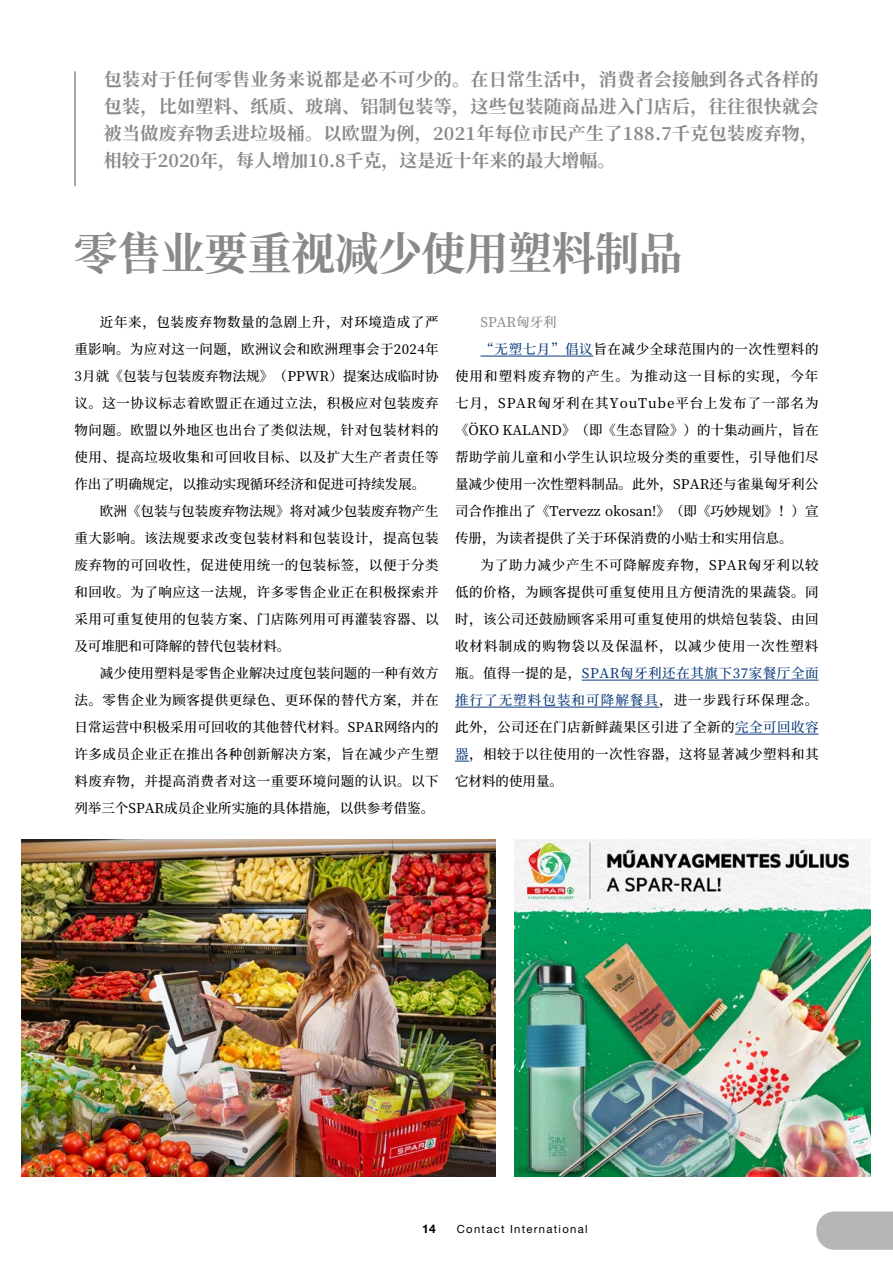
<style>
.page{position:relative;width:893px;height:1263px;background:#fff}
.page>*{position:absolute;margin:0;border:0;box-sizing:border-box;transform-origin:0 0}
.t1{font:700 45px "Source Han Serif SC";letter-spacing:-.015em;color:#898989}
.t2{font:700 18px/27px "Source Han Serif SC";color:#898989;text-align:justify}
.t3{font:500 13.5px "Source Han Serif SC";letter-spacing:.035em;color:#000}
.t4{font:500 13.5px "Source Han Serif SC";color:#000}
.t5{font:500 13.5px "Source Han Serif SC";letter-spacing:.01em;color:#000}
.t6{font:500 13.5px "Source Han Serif SC";letter-spacing:.005em;color:#000}
.t7{font:500 13.5px "Source Han Serif SC";letter-spacing:.08em;color:#000}
.t8{font:500 13.5px "Source Han Serif SC";letter-spacing:.065em;color:#000}
.t9{font:500 13.5px "Source Han Serif SC";letter-spacing:.015em;color:#000}
.t10{font:500 13.5px "Source Han Serif SC";letter-spacing:.045em;color:#093979}
.t11{font:500 13.5px "Source Han Serif SC";letter-spacing:.06em;color:#000}
.t12{font:500 13.5px "Source Han Serif SC";letter-spacing:.08em;color:#093979}
.t13{font:500 13.5px "Source Han Serif SC";color:#898989}
.t14{font:700 12px "Helvetica Neue LT Std";color:#000}
.t15{font:11.25px "Helvetica Neue LT Std";letter-spacing:.115em;color:#000}
.s1{color:#093979}
.s2{color:#000}
</style>
<div class="page">
<hr style="left:74px;top:71px;width:2px;height:115px;background:#898989">
<img style="left:22px;top:839px;width:473px;height:337px">
<img style="left:514px;top:839px;width:357px;height:337px">
<hr style="left:480px;top:356px;width:113px;height:1px;background:#093979">
<hr style="left:582px;top:680px;width:237px;height:1px;background:#093979">
<hr style="left:455px;top:707px;width:204px;height:1px;background:#093979">
<hr style="left:735px;top:734px;width:84px;height:1px;background:#093979">
<svg style="left:455px;top:761px;width:14px;height:1px"></svg>
<svg style="left:816px;top:1211px;width:77px;height:39px;background:#babbbb"></svg>
<h2 class="t2" style="left:104px;top:66px;width:716px">包装对于任何零售业务来说都是必不可少的。在日常生活中，消费者会接触到各式各样的包装，比如塑料、纸质、玻璃、铝制包装等，这些包装随商品进入门店后，往往很快就会被当做废弃物丢进垃圾桶。以欧盟为例，2021年每位市民产生了188.7千克包装废弃物，相较于2020年，每人增加10.8千克，这是近十年来的最大增幅。</h2>
<h1 class="t1" style="left:74px;top:228px;width:610px">零售业要重视减少使用塑料制品</h1>
<p class="t3" style="left:100px;top:314px;width:340px">近年来，包装废弃物数量的急剧上升，对环境造成了严</p>
<p class="t3" style="left:74px;top:341px;width:366px">重影响。为应对这一问题，欧洲议会和欧洲理事会于2024年</p>
<p class="t9" style="left:74px;top:368px;width:366px">3月就《包装与包装废弃物法规》（PPWR）提案达成临时协</p>
<p class="t3" style="left:74px;top:395px;width:366px">议。这一协议标志着欧盟正在通过立法，积极应对包装废弃</p>
<p class="t3" style="left:74px;top:422px;width:366px">物问题。欧盟以外地区也出台了类似法规，针对包装材料的</p>
<p class="t3" style="left:74px;top:449px;width:366px">使用、提高垃圾收集和可回收目标、以及扩大生产者责任等</p>
<p class="t4" style="left:74px;top:476px;width:352px">作出了明确规定，以推动实现循环经济和促进可持续发展。</p>
<p class="t6" style="left:100px;top:503px;width:340px">欧洲《包装与包装废弃物法规》将对减少包装废弃物产生</p>
<p class="t3" style="left:74px;top:530px;width:366px">重大影响。该法规要求改变包装材料和包装设计，提高包装</p>
<p class="t3" style="left:74px;top:557px;width:366px">废弃物的可回收性，促进使用统一的包装标签，以便于分类</p>
<p class="t3" style="left:74px;top:584px;width:366px">和回收。为了响应这一法规，许多零售企业正在积极探索并</p>
<p class="t3" style="left:74px;top:611px;width:366px">采用可重复使用的包装方案、门店陈列用可再灌装容器、以</p>
<p class="t4" style="left:74px;top:638px;width:217px">及可堆肥和可降解的替代包装材料。</p>
<p class="t6" style="left:100px;top:665px;width:340px">减少使用塑料是零售企业解决过度包装问题的一种有效方</p>
<p class="t3" style="left:74px;top:692px;width:366px">法。零售企业为顾客提供更绿色、更环保的替代方案，并在</p>
<p class="t5" style="left:74px;top:719px;width:366px">日常运营中积极采用可回收的其他替代材料。SPAR网络内的</p>
<p class="t3" style="left:74px;top:746px;width:366px">许多成员企业正在推出各种创新解决方案，旨在减少产生塑</p>
<p class="t3" style="left:74px;top:773px;width:366px">料废弃物，并提高消费者对这一重要环境问题的认识。以下</p>
<p class="t4" style="left:74px;top:800px;width:361px">列举三个SPAR成员企业所实施的具体措施，以供参考借鉴。</p>
<p class="t13" style="left:480px;top:314px;width:78px">SPAR匈牙利</p>
<p class="t3" style="left:480px;top:341px;width:339px"><span class="s1">“无塑七月”倡议</span>旨在减少全球范围内的一次性塑料的</p>
<p class="t7" style="left:455px;top:368px;width:365px">使用和塑料废弃物的产生。为推动这一目标的实现，今年</p>
<p class="t8" style="left:455px;top:395px;width:365px">七月，SPAR匈牙利在其YouTube平台上发布了一部名为</p>
<p class="t4" style="left:455px;top:422px;width:365px">《ÖKO KALAND》（即《生态冒险》）的十集动画片，旨在</p>
<p class="t3" style="left:455px;top:449px;width:365px">帮助学前儿童和小学生认识垃圾分类的重要性，引导他们尽</p>
<p class="t5" style="left:455px;top:476px;width:365px">量减少使用一次性塑料制品。此外，SPAR还与雀巢匈牙利公</p>
<p class="t4" style="left:455px;top:503px;width:365px">司合作推出了《Tervezz okosan!》（即《巧妙规划》！）宣</p>
<p class="t4" style="left:455px;top:530px;width:339px">传册，为读者提供了关于环保消费的小贴士和实用信息。</p>
<p class="t11" style="left:480px;top:557px;width:340px">为了助力减少产生不可降解废弃物，SPAR匈牙利以较</p>
<p class="t3" style="left:455px;top:584px;width:365px">低的价格，为顾客提供可重复使用且方便清洗的果蔬袋。同</p>
<p class="t3" style="left:455px;top:611px;width:365px">时，该公司还鼓励顾客采用可重复使用的烘焙包装袋、由回</p>
<p class="t7" style="left:455px;top:638px;width:365px">收材料制成的购物袋以及保温杯，以减少使用一次性塑料</p>
<p class="t10" style="left:455px;top:665px;width:365px"><span class="s2">瓶。值得一提的是，</span>SPAR匈牙利还在其旗下37家餐厅全面</p>
<p class="t12" style="left:455px;top:692px;width:365px">推行了无塑料包装和可降解餐具<span class="s2">，进一步践行环保理念。</span></p>
<p class="t3" style="left:455px;top:719px;width:365px">此外，公司还在门店新鲜蔬果区引进了全新的<span class="s1">完全可回收容</span></p>
<p class="t3" style="left:455px;top:746px;width:365px"><span class="s1">器</span>，相较于以往使用的一次性容器，这将显著减少塑料和其</p>
<p class="t4" style="left:455px;top:773px;width:109px">它材料的使用量。</p>
<p class="t14" style="left:422px;top:1221px;width:15px">14</p>
<p class="t15" style="left:457px;top:1222px;width:132px">Contact International</p>
</div>
